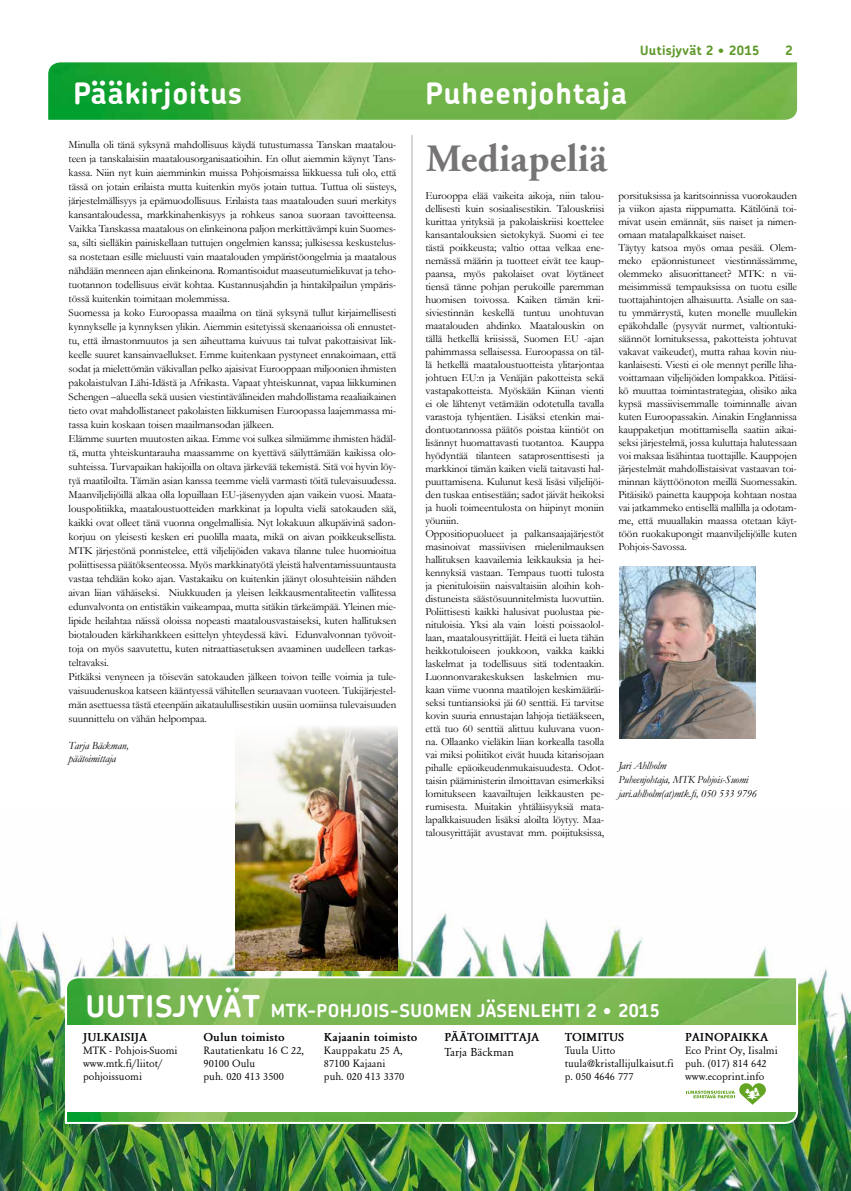
<style>
.page{position:relative;width:851px;height:1191px;background:#fff}
.page>*{position:absolute;margin:0;border:0;box-sizing:border-box;transform-origin:0 0}
.t1{font:700 39px "Adobe Garamond";letter-spacing:.01em;color:#767474}
.t2{font:700 30px "Chevin";letter-spacing:.03em;color:#fff}
.t3{font:700 18px "Chevin";letter-spacing:.02em;color:#fff}
.t4{font:700 13px "Chevin";letter-spacing:.025em;color:#5e9829}
.t5{font:700 12px "Garamond";color:#000}
.t6{font:12px "Garamond";color:#000}
.t7{font:11px/13px "Garamond";letter-spacing:-.01em;color:#000}
.t8{font:11px/13px "Garamond";color:#000}
.t9{font:italic 11px/14px "Garamond";letter-spacing:-.01em;color:#000}
.s1{font-size:30px}
</style>
<div class="page">
<img style="left:48px;top:62px;width:749px;height:58px">
<img style="left:0;top:806px;width:850px;height:385px">
<hr style="left:411px;top:136px;width:2px;height:828px;background:#d7d6d6">
<svg style="left:64px;top:975px;width:735px;height:150px;background:#81bb60"></svg>
<div style="left:66px;top:1025px;width:731px;height:86px;background:#fff"></div>
<svg style="left:686px;top:1083px;width:79px;height:21px"></svg>
<img style="left:619px;top:566px;width:136px;height:172px">
<img style="left:235px;top:727px;width:162px;height:243px">
<h2 class="t2" style="left:73px;top:73px;width:170px">Pääkirjoitus</h2>
<h2 class="t2" style="left:425px;top:73px;width:203px">Puheenjohtaja</h2>
<p class="t4" style="left:640px;top:42px;width:121px">Uutisjyvät 2 • 2015</p>
<p class="t4" style="left:785px;top:42px;width:9px">2</p>
<p class="t7" style="left:69px;top:137px;width:329px;line-height:14px">Minulla oli tänä syksynä mahdollisuus käydä tutustumassa Tanskan maatalou&shy;teen ja tanskalaisiin maatalousorganisaatioihin. En ollut aiemmin käynyt Tans&shy;kassa. Niin nyt kuin aiemminkin muissa Pohjoismaissa liikkuessa tuli olo, että tässä on jotain erilaista mutta kuitenkin myös jotain tuttua. Tuttua oli siisteys, järjestelmällisyys ja epämuodollisuus. Erilaista taas maatalouden suuri merkitys kansantaloudessa, markkinahenkisyys ja rohkeus sanoa suoraan tavoitteensa.<br>Vaikka Tanskassa maatalous on elinkeinona paljon merkittävämpi kuin Suomes&shy;sa, silti sielläkin painiskellaan tuttujen ongelmien kanssa; julkisessa keskustelus&shy;sa nostetaan esille mieluusti vain maatalouden ympäristöongelmia ja maatalous nähdään menneen ajan elinkeinona. Romantisoidut maaseutumielikuvat ja teho&shy;tuotannon todellisuus eivät kohtaa. Kustannusjahdin ja hintakilpailun ympäris&shy;tössä kuitenkin toimitaan molemmissa.<br>Suomessa ja koko Euroopassa maailma on tänä syksynä tullut kirjaimellisesti kynnykselle ja kynnyksen ylikin. Aiemmin esitetyissä skenaarioissa oli ennustet&shy;tu, että ilmastonmuutos ja sen aiheuttama kuivuus tai tulvat pakottaisivat liik&shy;keelle suuret kansainvaellukset. Emme kuitenkaan pystyneet ennakoimaan, että sodat ja mielettömän väkivallan pelko ajaisivat Eurooppaan miljoonien ihmisten pakolaistulvan Lähi-Idästä ja Afrikasta. Vapaat yhteiskunnat, vapaa liikkuminen Schengen –alueella sekä uusien viestintävälineiden mahdollistama reaaliaikainen tieto ovat mahdollistaneet pakolaisten liikkumisen Euroopassa laajemmassa mi&shy;tassa kuin koskaan toisen maailmansodan jälkeen.<br>Elämme suurten muutosten aikaa. Emme voi sulkea silmiämme ihmisten hädäl&shy;tä, mutta yhteiskuntarauha maassamme on kyettävä säilyttämään kaikissa olo&shy;suhteissa. Turvapaikan hakijoilla on oltava järkevää tekemistä. Sitä voi hyvin löy&shy;tyä maatiloilta. Tämän asian kanssa teemme vielä varmasti töitä tulevaisuudessa.<br>Maanviljelijöillä alkaa olla lopuillaan EU-jäsenyyden ajan vaikein vuosi. Maata&shy;louspolitiikka, maataloustuotteiden markkinat ja lopulta vielä satokauden sää, kaikki ovat olleet tänä vuonna ongelmallisia. Nyt lokakuun alkupäivinä sadon&shy;korjuu on yleisesti kesken eri puolilla maata, mikä on aivan poikkeuksellista.<br>MTK järjestönä ponnistelee, että viljelijöiden vakava tilanne tulee huomioitua poliittisessa päätöksenteossa. Myös markkinatyötä yleistä halventamissuuntausta vastaa tehdään koko ajan. Vastakaiku on kuitenkin jäänyt olosuhteisiin nähden aivan liian vähäiseksi. Niukkuuden ja yleisen leikkausmentaliteetin vallitessa edunvalvonta on entistäkin vaikeampaa, mutta sitäkin tärkeämpää. Yleinen mie&shy;lipide heilahtaa näissä oloissa nopeasti maatalousvastaiseksi, kuten hallituksen biotalouden kärkihankkeen esittelyn yhteydessä kävi. Edunvalvonnan työvoit&shy;toja on myös saavutettu, kuten nitraattiasetuksen avaaminen uudelleen tarkas&shy;teltavaksi.<br>Pitkäksi venyneen ja töisevän satokauden jälkeen toivon teille voimia ja tule&shy;vaisuudenuskoa katseen kääntyessä vähitellen seuraavaan vuoteen. Tukijärjestel&shy;män asettuessa tästä eteenpäin aikataulullisestikin uusiin uomiinsa tulevaisuuden suunnittelu on vähän helpompaa.</p>
<p class="t9" style="left:69px;top:739px;width:62px;line-height:13px">Tarja Bäckman, päätoimittaja</p>
<h1 class="t1" style="left:426px;top:137px;width:182px">Mediapeliä</h1>
<p class="t7" style="left:425px;top:189px;width:180px">Eurooppa elää vaikeita aikoja, niin talou&shy;dellisesti kuin sosiaalisestikin. Talouskriisi kurittaa yrityksiä ja pakolaiskriisi koettelee kansantalouksien sietokykyä. Suomi ei tee tästä poikkeusta; valtio ottaa velkaa ene&shy;nemässä määrin ja tuotteet eivät tee kaup&shy;paansa, myös pakolaiset ovat löytäneet tiensä tänne pohjan perukoille paremman huomisen toivossa. Kaiken tämän krii&shy;siviestinnän keskellä tuntuu unohtuvan maatalouden ahdinko. Maatalouskin on tällä hetkellä kriisissä, Suomen EU -ajan pahimmassa sellaisessa. Euroopassa on täl&shy;lä hetkellä maataloustuotteista ylitarjontaa johtuen EU:n ja Venäjän pakotteista sekä vastapakotteista. Myöskään Kiinan vienti ei ole lähtenyt vetämään odotetulla tavalla varastoja tyhjentäen. Lisäksi etenkin mai&shy;dontuotannossa päätös poistaa kiintiöt on lisännyt huomattavasti tuotantoa. Kauppa hyödyntää tilanteen sataprosenttisesti ja markkinoi tämän kaiken vielä taitavasti hal&shy;puuttamisena. Kulunut kesä lisäsi viljelijöi&shy;den tuskaa entisestään; sadot jäivät heikoksi ja huoli toimeentulosta on hiipinyt moniin yöuniin.<br>Oppositiopuolueet ja palkansaajajärjestöt masinoivat massiivisen mielenilmauksen hallituksen kaavailemia leikkauksia ja hei&shy;kennyksiä vastaan. Tempaus tuotti tulosta ja pienituloisiin naisvaltaisiin aloihin koh&shy;distuneista säästösuunnitelmista luovuttiin.<br>Poliittisesti kaikki halusivat puolustaa pie&shy;nituloisia. Yksi ala vain loisti poissaolol&shy;laan, maatalousyrittäjät. Heitä ei lueta tähän heikkotuloiseen joukkoon, vaikka kaikki laskelmat ja todellisuus sitä todentaakin.<br>Luonnonvarakeskuksen laskelmien mu&shy;kaan viime vuonna maatilojen keskimääräi&shy;seksi tuntiansioksi jäi 60 senttiä. Ei tarvitse kovin suuria ennustajan lahjoja tietääkseen, että tuo 60 senttiä alittuu kuluvana vuon&shy;na. Ollaanko vieläkin liian korkealla tasolla vai miksi poliitikot eivät huuda kitarisojaan pihalle epäoikeudenmukaisuudesta. Odot&shy;taisin pääministerin ilmoittavan esimerkiksi lomitukseen kaavailtujen leikkausten pe&shy;rumisesta. Muitakin yhtäläisyyksiä mata&shy;lapalkkaisuuden lisäksi aloilta löytyy. Maa&shy;talousyrittäjät avustavat mm. poijituksissa,</p>
<p class="t7" style="left:618px;top:189px;width:180px">porsituksissa ja karitsoinnissa vuorokauden ja viikon ajasta riippumatta. Kätilöinä toi&shy;mivat usein emännät, siis naiset ja nimen&shy;omaan matalapalkkaiset naiset.<br>Täytyy katsoa myös omaa pesää. Olem&shy;meko epäonnistuneet viestinnässämme, olemmeko alisuorittaneet? MTK: n vii&shy;meisimmissä tempauksissa on tuotu esille tuottajahintojen alhaisuutta. Asialle on saa&shy;tu ymmärrystä, kuten monelle muullekin epäkohdalle (pysyvät nurmet, valtiontuki&shy;säännöt lomituksessa, pakotteista johtuvat vakavat vaikeudet), mutta rahaa kovin niu&shy;kanlaisesti. Viesti ei ole mennyt perille liha&shy;voittamaan viljelijöiden lompakkoa. Pitäisi&shy;kö muuttaa toimintastrategiaa, olisiko aika kypsä massiivisemmalle toiminnalle aivan kuten Euroopassakin. Ainakin Englannissa kauppaketjun motittamisella saatiin aikai&shy;seksi järjestelmä, jossa kuluttaja halutessaan voi maksaa lisähintaa tuottajille. Kauppojen järjestelmät mahdollistaisivat vastaavan toi&shy;minnan käyttöönoton meillä Suomessakin.<br>Pitäisikö painetta kauppoja kohtaan nostaa vai jatkammeko entisellä mallilla ja odotam&shy;me, että muuallakin maassa otetaan käyt&shy;töön ruokakupongit maanviljelijöille kuten Pohjois-Savossa.</p>
<p class="t9" style="left:618px;top:758px;width:140px">Jari Ahlholm<br>Puheenjohtaja, MTK Pohjois-Suomi jari.ahlholm(at)mtk.fi, 050 533 9796</p>
<h3 class="t3" style="left:86px;top:998px;width:575px"><span class="s1">UUTISJYVÄT</span> MTK-POHJOIS-SUOMEN JÄSENLEHTI 2 • 2015</h3>
<p class="t5" style="left:83px;top:1030px;width:66px">JULKAISIJA</p>
<p class="t8" style="left:83px;top:1043px;width:96px">MTK - Pohjois-Suomi www.mtk.fi/liitot/ pohjoissuomi</p>
<p class="t5" style="left:203px;top:1030px;width:83px">Oulun toimisto</p>
<p class="t8" style="left:203px;top:1043px;width:102px">Rautatienkatu 16 C 22,<br>90100 Oulu<br>puh. 020 413 3500</p>
<p class="t5" style="left:324px;top:1030px;width:95px">Kajaanin toimisto</p>
<p class="t8" style="left:324px;top:1043px;width:82px">Kauppakatu 25 A,<br>87100 Kajaani puh. 020 413 3370</p>
<p class="t5" style="left:444px;top:1030px;width:97px">PÄÄTOIMITTAJA</p>
<p class="t6" style="left:444px;top:1045px;width:71px">Tarja Bäckman</p>
<p class="t5" style="left:564px;top:1030px;width:61px">TOIMITUS</p>
<p class="t8" style="left:564px;top:1043px;width:110px">Tuula Uitto tuula@kristallijulkaisut.fi p. 050 4646 777</p>
<p class="t5" style="left:685px;top:1030px;width:85px">PAINOPAIKKA</p>
<p class="t8" style="left:685px;top:1043px;width:94px">Eco Print Oy, Iisalmi puh. (017) 814 642 www.ecoprint.info</p>
</div>
